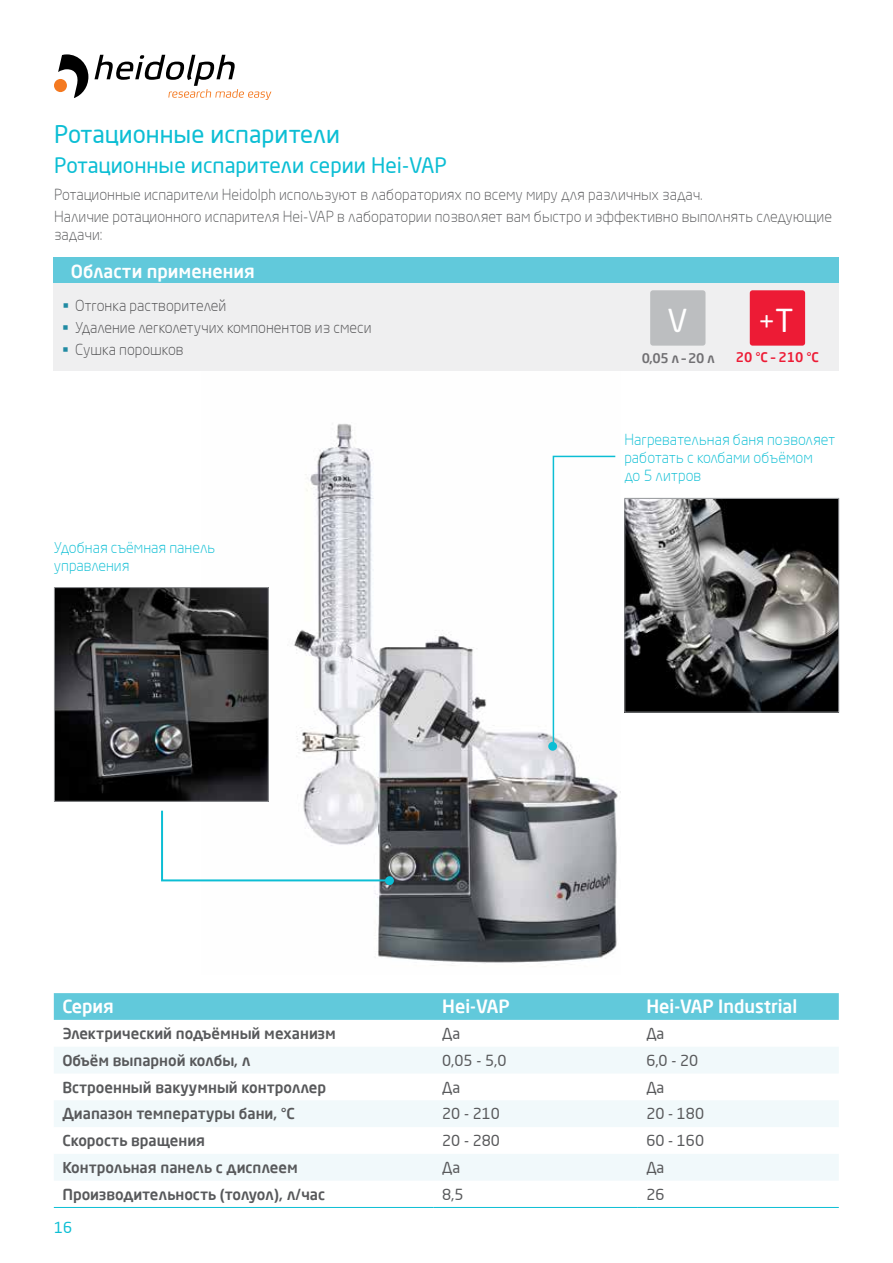
<style>
.page{position:relative;width:893px;height:1263px;background:#fff}
.page>*{position:absolute;margin:0;border:0;box-sizing:border-box;transform-origin:0 0}
.t1{font:31.35px "Neo Sans Pro";color:#fff}
.t2{font:27.3px "Neo Sans Pro";color:#fff}
.t3{font:24px "Neo Sans Pro";color:#0cbed4}
.t4{font:21px "Neo Sans Pro";color:#0cbed4}
.t5{font:500 18px "Neo Sans Pro";color:#fff}
.t6{font:300 15px/22.2px "Neo Sans Pro";color:#58595b}
.t7{font:500 15px "Neo Sans Pro";color:#58595b}
.t8{font:300 15px/18px "Neo Sans Pro";color:#0cbed4}
.t9{font:300 15px/22.2px "Neo Sans Pro";color:#4d4d4f}
.t10{font:15px "Neo Sans Pro";color:#58595b}
.t11{font:15px "Neo Sans Pro";color:#0cbed4}
.t12{font:500 13.2px "Neo Sans Pro";color:#ed1b35}
.t13{font:500 13.2px "Neo Sans Pro";color:#717073}
.s1{font-size:31.35px}
</style>
<div class="page">
<img style="left:293px;top:424px;width:328px;height:539px">
<svg style="left:58px;top:54px;width:30px;height:44px"></svg>
<div style="left:54px;top:79px;width:13px;height:13px;background:#f47920;border-radius:50%"></div>
<svg style="left:94px;top:55px;width:177px;height:45px"></svg>
<div style="left:54px;top:257px;width:785px;height:27px;background:#61c9db"></div>
<div style="left:54px;top:284px;width:785px;height:87px;background:#efeff0"></div>
<div style="left:750px;top:290px;width:55px;height:56px;background:#ed1b35;border-radius:3px"></div>
<div style="left:650px;top:290px;width:55px;height:56px;background:#bcbec0;border-radius:3px"></div>
<img style="left:56px;top:589px;width:211px;height:211px">
<div style="left:54px;top:587px;width:215px;height:215px;border:1px solid #939598"></div>
<img style="left:626px;top:500px;width:211px;height:210px">
<div style="left:624px;top:498px;width:215px;height:214px;border:1px solid #939598"></div>
<svg style="left:161px;top:809px;width:230px;height:73px"></svg>
<div style="left:385px;top:876px;width:9px;height:9px;background:#0cbed4;border-radius:50%"></div>
<div style="left:548px;top:742px;width:9px;height:9px;background:#0cbed4;border-radius:50%"></div>
<svg style="left:552px;top:455px;width:65px;height:293px"></svg>
<svg style="left:54px;top:993px;width:785px;height:27px;background:#62c9db"></svg>
<svg style="left:54px;top:1047px;width:785px;height:133px;fill:#f1f9fb"></svg>
<hr style="left:54px;top:1207px;width:380px;height:1px;background:#0cbed4">
<hr style="left:434px;top:1207px;width:204px;height:1px;background:#0cbed4">
<hr style="left:638px;top:1207px;width:201px;height:1px;background:#0cbed4">
<h3 class="t3" style="left:54px;top:120px;width:288px">Ротационные испарители</h3>
<h3 class="t4" style="left:54px;top:153px;width:394px">Ротационные испарители серии Hei-VAP</h3>
<p class="t6" style="left:54px;top:183px;width:779px">Ротационные испарители Heidolph используют в лабораториях по всему миру для различных задач.<br>Наличие ротационного испарителя Hei-VAP в лаборатории позволяет вам быстро и эффективно выполнять следующие</p>
<p class="t6" style="left:54px;top:223px;width:50px">задачи:</p>
<p class="t5" style="left:71px;top:259px;width:185px">Области применения</p>
<p class="t9" style="left:75px;top:294px;width:298px">Отгонка растворителей<br>Удаление легколетучих компонентов из смеси<br>Сушка порошков</p>
<h2 class="t2" style="left:758px;top:305px;width:36px">+<span class="s1">T</span></h2>
<h1 class="t1" style="left:667px;top:301px;width:22px">V</h1>
<p class="t13" style="left:642px;top:350px;width:75px">0,05 л – 20 л</p>
<p class="t12" style="left:736px;top:349px;width:85px">20 °C – 210 °C</p>
<p class="t8" style="left:54px;top:538px;width:163px">Удобная съёмная панель управления</p>
<p class="t8" style="left:624px;top:430px;width:212px">Нагревательная баня позволяет работать с колбами объёмом<br>до 5 литров</p>
<p class="t5" style="left:62px;top:995px;width:53px">Серия</p>
<p class="t5" style="left:442px;top:995px;width:69px">Hei-VAP</p>
<p class="t5" style="left:646px;top:995px;width:153px">Hei-VAP Industrial</p>
<p class="t7" style="left:62px;top:1024px;width:275px">Электрический подъёмный механизм</p>
<p class="t10" style="left:442px;top:1024px;width:20px">Да</p>
<p class="t10" style="left:646px;top:1024px;width:20px">Да</p>
<p class="t7" style="left:62px;top:1051px;width:190px">Объём выпарной колбы, л</p>
<p class="t10" style="left:442px;top:1051px;width:66px">0,05 - 5,0</p>
<p class="t10" style="left:646px;top:1051px;width:53px">6,0 - 20</p>
<p class="t7" style="left:62px;top:1078px;width:265px">Встроенный вакуумный контроллер</p>
<p class="t10" style="left:442px;top:1078px;width:20px">Да</p>
<p class="t10" style="left:646px;top:1078px;width:20px">Да</p>
<p class="t7" style="left:62px;top:1104px;width:234px">Диапазон температуры бани, °С</p>
<p class="t10" style="left:442px;top:1105px;width:59px">20 - 210</p>
<p class="t10" style="left:646px;top:1105px;width:59px">20 - 180</p>
<p class="t7" style="left:62px;top:1131px;width:144px">Скорость вращения</p>
<p class="t10" style="left:442px;top:1131px;width:59px">20 - 280</p>
<p class="t10" style="left:646px;top:1131px;width:59px">60 - 160</p>
<p class="t7" style="left:62px;top:1158px;width:237px">Контрольная панель с дисплеем</p>
<p class="t10" style="left:442px;top:1158px;width:20px">Да</p>
<p class="t10" style="left:646px;top:1158px;width:20px">Да</p>
<p class="t7" style="left:62px;top:1185px;width:264px">Производительность (толуол), л/час</p>
<p class="t10" style="left:442px;top:1185px;width:23px">8,5</p>
<p class="t10" style="left:646px;top:1185px;width:20px">26</p>
<p class="t11" style="left:54px;top:1218px;width:20px">16</p>
</div>
